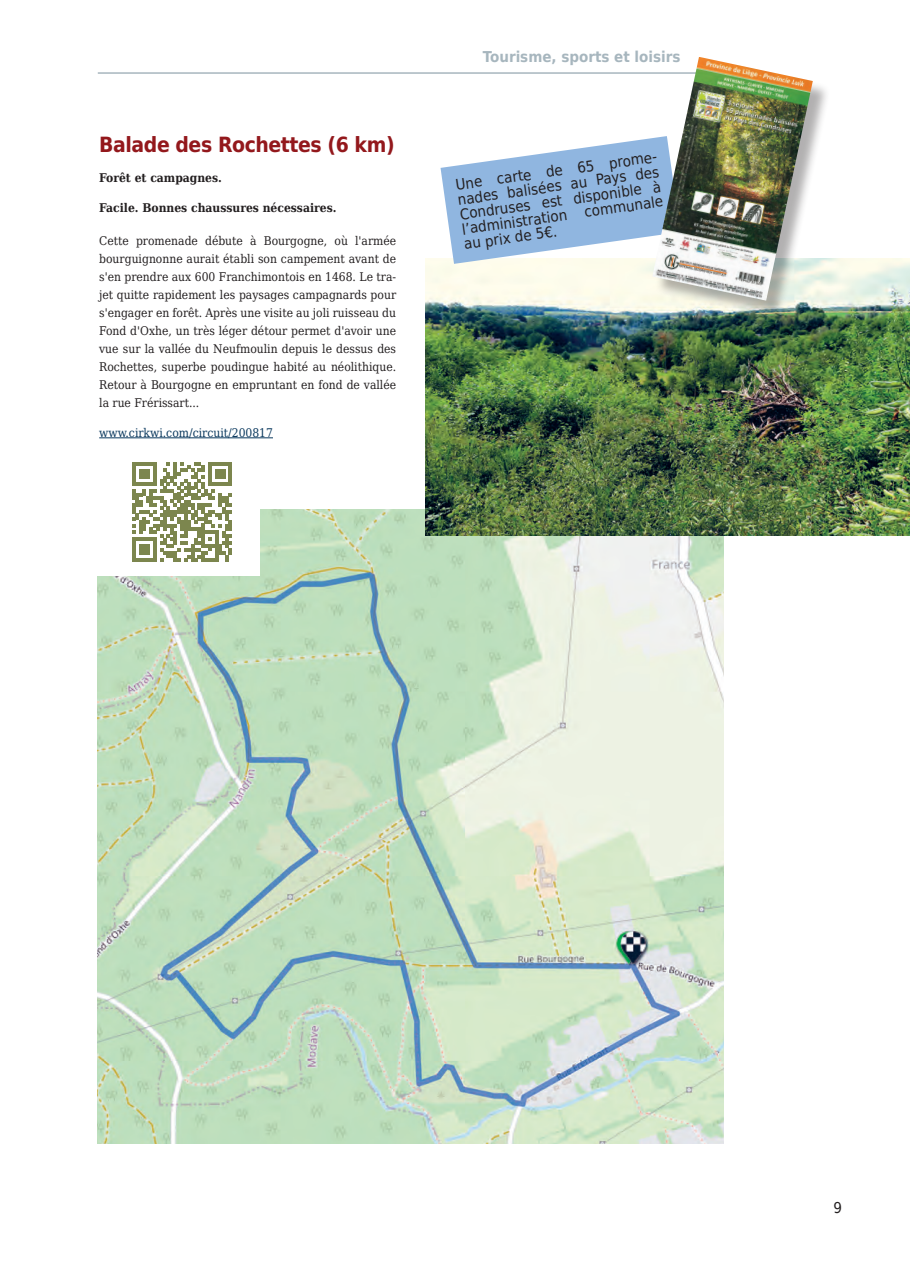
<style>
.page{position:relative;width:910px;height:1280px;background:#fff}
.page>*{position:absolute;margin:0;border:0;box-sizing:border-box;transform-origin:0 0}
.t1{font:700 21px "DejaVu Sans Condensed";letter-spacing:-.02em;color:#93181c}
.t2{font:15px/15px "DejaVu Sans Condensed";color:#231f20}
.t3{font:700 15px "DejaVu Sans Condensed";color:#a7b6be}
.t4{font:12px/18px "DejaVu Serif Condensed";color:#231f20;text-align:justify}
.t5{font:700 12px "DejaVu Serif Condensed";color:#231f20}
.t6{font:12px "DejaVu Serif Condensed";color:#0b395e}
</style>
<div class="page">
<hr style="left:98px;top:72px;width:626px;height:2px;background:#a7b6be">
<img style="left:98px;top:509px;width:626px;height:635px">
<img style="left:426px;top:259px;width:484px;height:276px">
<hr style="left:99px;top:438px;width:174px;height:1px;background:#0b395e">
<div style="left:98px;top:448px;width:162px;height:128px;background:#fff"></div>
<svg style="left:132px;top:462px;width:100px;height:100px"></svg>
<svg style="left:441px;top:138px;width:211px;height:126px"></svg>
<div style="left:655px;top:60px;width:176px;height:259px;background:#231f20;opacity:.35"></div>
<img style="left:652px;top:57px;width:161px;height:244px">
<h1 class="t1" style="left:99px;top:127px;width:297px">Balade des Rochettes (6 km)</h1>
<p class="t5" style="left:99px;top:168px;width:124px">Forêt et campagnes.</p>
<p class="t5" style="left:99px;top:198px;width:239px">Facile. Bonnes chaussures nécessaires.</p>
<p class="t4" style="left:99px;top:231px;width:298px">Cette promenade débute à Bourgogne, où l'armée bourguignonne aurait établi son campement avant de s'en prendre aux 600 Franchimontois en 1468. Le tra&shy;jet quitte rapidement les paysages campagnards pour s'engager en forêt. Après une visite au joli ruisseau du Fond d'Oxhe, un très léger détour permet d'avoir une vue sur la vallée du Neufmoulin depuis le dessus des Rochettes, superbe poudingue habité au néolithique.<br>Retour à Bourgogne en empruntant en fond de vallée la rue Frérissart...</p>
<p class="t6" style="left:99px;top:424px;width:175px">www.cirkwi.com/circuit/200817</p>
<p class="t3" style="left:483px;top:45px;width:199px">Tourisme, sports et loisirs</p>
<p class="t2" style="left:455px;top:177px;width:215px;rotate:-8deg">Une carte de 65 prome&shy;nades balisées au Pays des<br>Condruses est disponible à l’administration communale au prix de 5€.</p>
<p class="t2" style="left:833px;top:1200px;width:10px">9</p>
</div>
